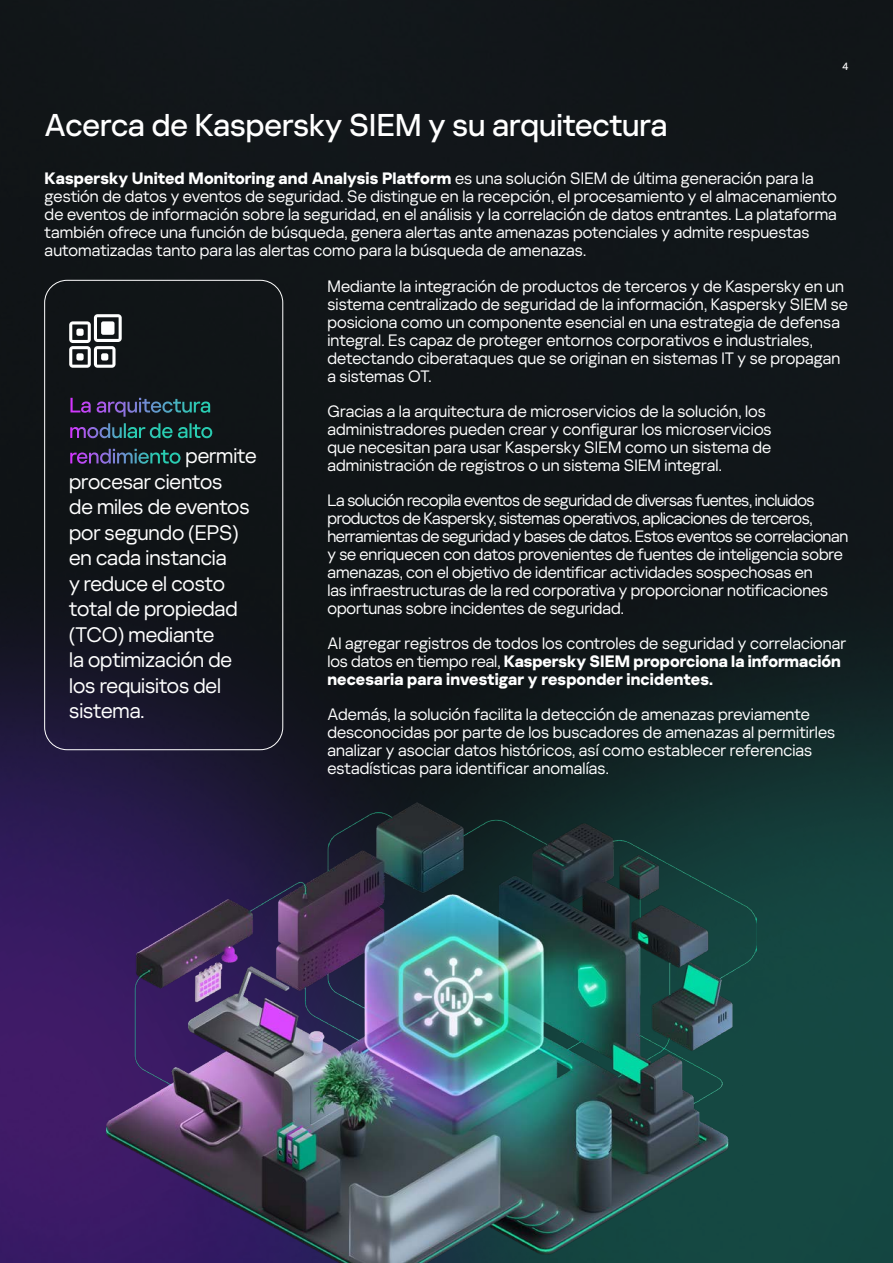
<style>
.page{position:relative;width:893px;height:1263px;background:#fff}
.page>*{position:absolute;margin:0;border:0;box-sizing:border-box;transform-origin:0 0}
.t1{font:500 31.5px "Kaspersky Sans Display";color:#fff}
.t2{font:21px/25.5px "Kaspersky Sans Display";letter-spacing:-.005em;color:#fff}
.t3{font:16.5px/18px "Kaspersky Sans Display";color:#fff}
.t4{font:16.5px/18px "Kaspersky Sans Display";letter-spacing:-.02em;color:#fff}
.t5{font:500 10.5px "Kaspersky Sans Display";color:#fff}
.s1{font-weight:700}
.s2{font-weight:500}
</style>
<div class="page">
<div style="left:0;top:0;width:893px;height:234px;background:#111619"></div>
<img style="left:0;top:863px;width:60px;height:400px">
<img style="left:60px;top:234px;width:833px;height:1029px">
<div style="left:0;top:211px;width:374px;height:652px;background:#a6bfbf;opacity:.5"></div>
<div style="left:44px;top:280px;width:239px;height:470px;border:1px solid #fff;border-radius:22px"></div>
<svg style="left:69px;top:314px;width:53px;height:54px"></svg>
<img style="left:106px;top:802px;width:650px;height:461px">
<p class="t5" style="left:842px;top:59px;width:7px">4</p>
<h1 class="t1" style="left:45px;top:102px;width:624px">Acerca de Kaspersky SIEM y su arquitectura</h1>
<p class="t3" style="left:45px;top:168px;width:794px"><span class="s1">Kaspersky United Monitoring and Analysis Platform</span> es una solución SIEM de última generación para la gestión de datos y eventos de seguridad. Se distingue en la recepción, el procesamiento y el almacenamiento de eventos de información sobre la seguridad, en el análisis y la correlación de datos entrantes. La plataforma también ofrece una función de búsqueda, genera alertas ante amenazas potenciales y admite respuestas automatizadas tanto para las alertas como para la búsqueda de amenazas.</p>
<p class="t2" style="left:69px;top:391px;width:189px"><span class="s2">La arquitectura modular de alto rendimiento</span> permite procesar cientos<br>de miles de eventos por segundo (EPS) en cada instancia<br>y reduce el costo total de propiedad (TCO) mediante<br>la optimización de los requisitos del sistema.</p>
<p class="t3" style="left:327px;top:276px;width:522px">Mediante la integración de productos de terceros y de Kaspersky en un sistema centralizado de seguridad de la información, Kaspersky SIEM se posiciona como un componente esencial en una estrategia de defensa integral. Es capaz de proteger entornos corporativos e industriales, detectando ciberataques que se originan en sistemas IT y se propagan a sistemas OT.</p>
<p class="t3" style="left:327px;top:401px;width:446px">Gracias a la arquitectura de microservicios de la solución, los administradores pueden crear y configurar los microservicios que necesitan para usar Kaspersky SIEM como un sistema de administración de registros o un sistema SIEM integral.</p>
<p class="t4" style="left:327px;top:490px;width:522px">La solución recopila eventos de seguridad de diversas fuentes, incluidos productos de Kaspersky, sistemas operativos, aplicaciones de terceros, herramientas de seguridad y bases de datos. Estos eventos se correlacionan y se enriquecen con datos provenientes de fuentes de inteligencia sobre amenazas, con el objetivo de identificar actividades sospechosas en<br>las infraestructuras de la red corporativa y proporcionar notificaciones oportunas sobre incidentes de seguridad.</p>
<p class="t3" style="left:327px;top:633px;width:520px">Al agregar registros de todos los controles de seguridad y correlacionar los datos en tiempo real, <span class="s1">Kaspersky SIEM proporciona la información necesaria para investigar y responder incidentes.</span></p>
<p class="t3" style="left:327px;top:704px;width:509px">Además, la solución facilita la detección de amenazas previamente desconocidas por parte de los buscadores de amenazas al permitirles analizar y asociar datos históricos, así como establecer referencias estadísticas para identificar anomalías.</p>
</div>
